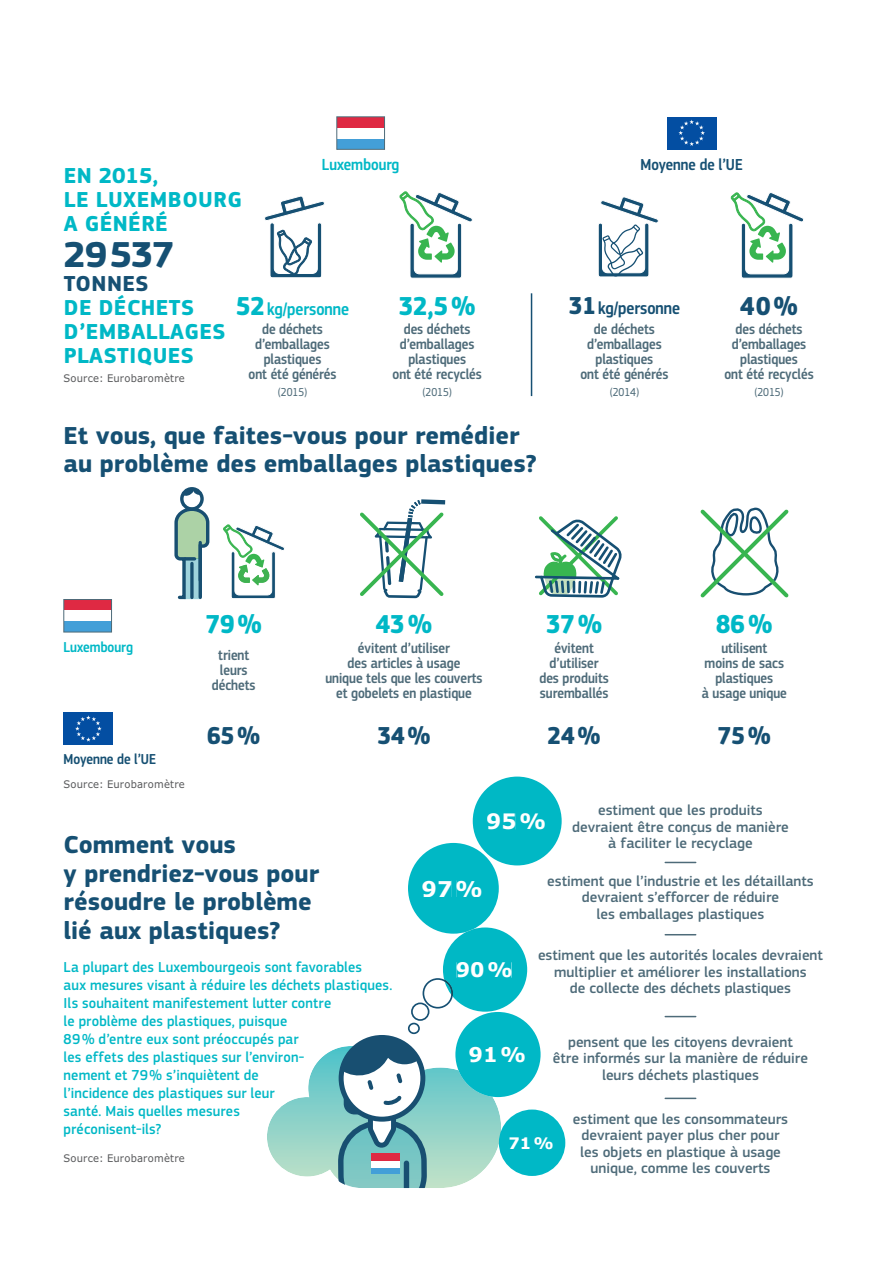
<style>
.page{position:relative;width:893px;height:1263px;background:#fff}
.page>*{position:absolute;margin:0;border:0;box-sizing:border-box;transform-origin:0 0}
.t1{font:700 37.5px "EC Square Sans Pro";color:#165073}
.t2{font:700 27px "EC Square Sans Cond Pro";color:#00b8c6}
.t3{font:700 27px "EC Square Sans Cond Pro";color:#165073}
.t4{font:700 25.5px/28.5px "EC Square Sans Pro";color:#165073}
.t5{font:700 25.5px "EC Square Sans Cond Pro";color:#165073}
.t6{font:700 22.5px/24px "EC Square Sans Pro";letter-spacing:.02em;color:#00b8c6}
.t7{font:700 22.5px "EC Square Sans Pro";letter-spacing:.02em;color:#165073}
.t8{font:700 21.9px "Verdana";color:#fff}
.t9{font:700 21.3px "Verdana";color:#fff}
.t10{font:700 20.4px "Verdana";color:#fff}
.t11{font:700 20.25px "Verdana";color:#fff}
.t12{font:500 18px "EC Square Sans Cond Pro";color:#00b8c6}
.t13{font:500 18px "EC Square Sans Cond Pro";color:#165073}
.t14{font:500 16.8px "EC Square Sans Cond Pro";color:#00b8c6}
.t15{font:500 16.5px "EC Square Sans Cond Pro";color:#165073}
.t16{font:700 15.9px "Verdana";color:#fff}
.t17{font:500 15px/16.5px "EC Square Sans Pro";color:#4e6b79;text-align:center}
.t18{font:500 15px/15px "EC Square Sans Cond Pro";color:#4e6b79;text-align:center}
.t19{font:500 15px/18px "EC Square Sans Pro";letter-spacing:.01em;color:#00b8c6;scale:.95 1}
.t20{font:500 15px "EC Square Sans Cond Pro";color:#165073}
.t21{font:500 15px "EC Square Sans Cond Pro";color:#00b8c6}
.t22{font:12px "EC Square Sans Cond Pro";color:#4e6b79}
.t23{font:10.5px "Verdana";letter-spacing:.02em;color:#58595b;scale:.95 1}
.s1{font-weight:700;font-size:27px}
.s2{font-weight:700;font-size:25.5px}
</style>
<div class="page">
<svg style="left:700px;top:507px;width:89px;height:91px"></svg>
<svg style="left:223px;top:524px;width:62px;height:75px"></svg>
<svg style="left:182px;top:489px;width:20px;height:8px"></svg>
<div style="left:180px;top:487px;width:24px;height:24px;border:3px solid #184f71;border-radius:50%"></div>
<svg style="left:174px;top:506px;width:35px;height:93px"></svg>
<svg style="left:360px;top:499px;width:86px;height:100px"></svg>
<svg style="left:535px;top:516px;width:87px;height:82px"></svg>
<div style="left:411px;top:1003px;width:18px;height:18px;border:2px solid #165073;border-radius:50%"></div>
<div style="left:408px;top:1023px;width:12px;height:11px;border:2px solid #165073;border-radius:50%"></div>
<svg style="left:264px;top:196px;width:61px;height:82px"></svg>
<svg style="left:399px;top:191px;width:74px;height:88px"></svg>
<svg style="left:730px;top:192px;width:74px;height:87px"></svg>
<svg style="left:598px;top:197px;width:60px;height:80px"></svg>
<svg style="left:267px;top:1037px;width:234px;height:151px"></svg>
<div style="left:404px;top:1163px;width:5px;height:25px;background:#184f71"></div>
<div style="left:455px;top:1012px;width:85px;height:85px;background:#00b8c6;border-radius:50%"></div>
<svg style="left:408px;top:777px;width:153px;height:235px"></svg>
<div style="left:487px;top:813px;width:28px;height:17px;background:#00b8c5"></div>
<div style="left:520px;top:813px;width:25px;height:17px;background:#00b8c5"></div>
<div style="left:499px;top:1110px;width:66px;height:66px;background:#00b8c6;border-radius:50%"></div>
<hr style="left:531px;top:293px;width:1px;height:103px;background:#165073">
<hr style="left:665px;top:862px;width:30px;height:1px;background:#4e6b79">
<hr style="left:665px;top:934px;width:30px;height:1px;background:#4e6b79">
<hr style="left:665px;top:1016px;width:30px;height:1px;background:#4e6b79">
<hr style="left:665px;top:1098px;width:30px;height:1px;background:#4e6b79">
<div style="left:64px;top:712px;width:49px;height:33px;background:#034ea2"></div>
<svg style="left:75px;top:715px;width:27px;height:27px"></svg>
<div style="left:667px;top:117px;width:49px;height:33px;background:#034ea2"></div>
<svg style="left:678px;top:120px;width:27px;height:26px"></svg>
<div style="left:337px;top:139px;width:47px;height:10px;background:#439fd8"></div>
<div style="left:337px;top:117px;width:47px;height:11px;background:#df2943"></div>
<div style="left:336px;top:117px;width:49px;height:33px;border:1px solid #4e6b79"></div>
<div style="left:64px;top:621px;width:47px;height:11px;background:#439fd8"></div>
<div style="left:64px;top:600px;width:47px;height:10px;background:#df2943"></div>
<div style="left:64px;top:599px;width:48px;height:33px;border:1px solid #4e6b79"></div>
<div style="left:371px;top:1167px;width:28px;height:7px;background:#439fd8"></div>
<div style="left:371px;top:1160px;width:28px;height:7px;background:#fff"></div>
<div style="left:371px;top:1153px;width:28px;height:7px;background:#df2943"></div>
<p class="t14" style="left:322px;top:158px;width:79px">Luxembourg</p>
<p class="t15" style="left:640px;top:158px;width:104px">Moyenne de l’UE</p>
<h3 class="t6" style="left:64px;top:165px;width:180px">EN 2015,<br>LE LUXEMBOURG<br>A GÉNÉRÉ</h3>
<h1 class="t1" style="left:64px;top:240px;width:112px">29 537</h1>
<h3 class="t7" style="left:64px;top:275px;width:86px">TONNES</h3>
<h3 class="t6" style="left:64px;top:297px;width:163px">DE DÉCHETS<br>D’EMBALLAGES<br>PLASTIQUES</h3>
<p class="t23" style="left:64px;top:372px;width:129px">Source: Eurobaromètre</p>
<p class="t12" style="left:236px;top:302px;width:114px"><span class="s1">52</span> kg/personne</p>
<h2 class="t2" style="left:399px;top:295px;width:78px">32,5 %</h2>
<p class="t13" style="left:568px;top:301px;width:113px"><span class="s2">31</span> kg/personne</p>
<h2 class="t3" style="left:740px;top:295px;width:59px">40 %</h2>
<p class="t18" style="left:248px;top:323px;width:89px">de déchets d’emballages plastiques<br>ont été générés</p>
<p class="t22" style="left:278px;top:384px;width:31px">(2015)</p>
<p class="t18" style="left:392px;top:323px;width:91px">des déchets d’emballages plastiques<br>ont été recyclés</p>
<p class="t22" style="left:422px;top:384px;width:31px">(2015)</p>
<p class="t18" style="left:580px;top:323px;width:89px">de déchets d’emballages plastiques<br>ont été générés</p>
<p class="t22" style="left:609px;top:384px;width:31px">(2014)</p>
<p class="t18" style="left:724px;top:323px;width:91px">des déchets d’emballages plastiques<br>ont été recyclés</p>
<p class="t22" style="left:754px;top:384px;width:31px">(2015)</p>
<h3 class="t4" style="left:64px;top:423px;width:475px">Et vous, que faites-vous pour remédier au problème des emballages plastiques?</h3>
<p class="t21" style="left:64px;top:641px;width:71px">Luxembourg</p>
<p class="t20" style="left:64px;top:754px;width:94px">Moyenne de l’UE</p>
<p class="t23" style="left:64px;top:778px;width:129px">Source: Eurobaromètre</p>
<h2 class="t2" style="left:206px;top:614px;width:58px">79 %</h2>
<h2 class="t2" style="left:376px;top:614px;width:58px">43 %</h2>
<h2 class="t2" style="left:546px;top:614px;width:58px">37 %</h2>
<h2 class="t2" style="left:716px;top:614px;width:58px">86 %</h2>
<p class="t18" style="left:212px;top:649px;width:45px">trient leurs déchets</p>
<p class="t18" style="left:325px;top:642px;width:159px">évitent d’utiliser<br>des articles à usage<br>unique tels que les couverts et gobelets en plastique</p>
<p class="t18" style="left:539px;top:642px;width:71px">évitent d’utiliser des produits suremballés</p>
<p class="t18" style="left:701px;top:642px;width:87px">utilisent<br>moins de sacs plastiques<br>à usage unique</p>
<h3 class="t5" style="left:207px;top:725px;width:54px">65 %</h3>
<h3 class="t5" style="left:377px;top:725px;width:54px">34 %</h3>
<h3 class="t5" style="left:547px;top:725px;width:54px">24 %</h3>
<h3 class="t5" style="left:717px;top:725px;width:54px">75 %</h3>
<h3 class="t4" style="left:64px;top:833px;width:257px">Comment vous<br>y prendriez-vous pour résoudre le problème lié aux plastiques?</h3>
<p class="t19" style="left:64px;top:960px;width:347px">La plupart des Luxembourgeois sont favorables<br>aux mesures visant à réduire les déchets plastiques.<br>Ils souhaitent manifestement lutter contre<br>le problème des plastiques, puisque<br>89 % d’entre eux sont préoccupés par<br>les effets des plastiques sur l’environ-<br>nement et 79 % s’inquiètent de<br>l’incidence des plastiques sur leur<br>santé. Mais quelles mesures<br>préconisent-ils?</p>
<p class="t23" style="left:64px;top:1152px;width:129px">Source: Eurobaromètre</p>
<h3 class="t9" style="left:486px;top:809px;width:62px">95%</h3>
<p class="t17" style="left:572px;top:804px;width:218px">estiment que les produits devraient être conçus de manière à faciliter le recyclage</p>
<h3 class="t8" style="left:421px;top:876px;width:63px">97%</h3>
<h3 class="t11" style="left:455px;top:959px;width:59px">90%</h3>
<p class="t17" style="left:547px;top:874px;width:268px">estiment que l’industrie et les détaillants devraient s’efforcer de réduire<br>les emballages plastiques</p>
<p class="t17" style="left:538px;top:949px;width:286px">estiment que les autorités locales devraient multiplier et améliorer les installations<br>de collecte des déchets plastiques</p>
<p class="t17" style="left:553px;top:1035px;width:256px">pensent que les citoyens devraient<br>être informés sur la manière de réduire leurs déchets plastiques</p>
<p class="t17" style="left:573px;top:1112px;width:216px">estiment que les consommateurs devraient payer plus cher pour les objets en plastique à usage unique, comme les couverts</p>
<h3 class="t10" style="left:468px;top:1043px;width:59px">91 %</h3>
<p class="t16" style="left:508px;top:1134px;width:47px">71 %</p>
</div>
